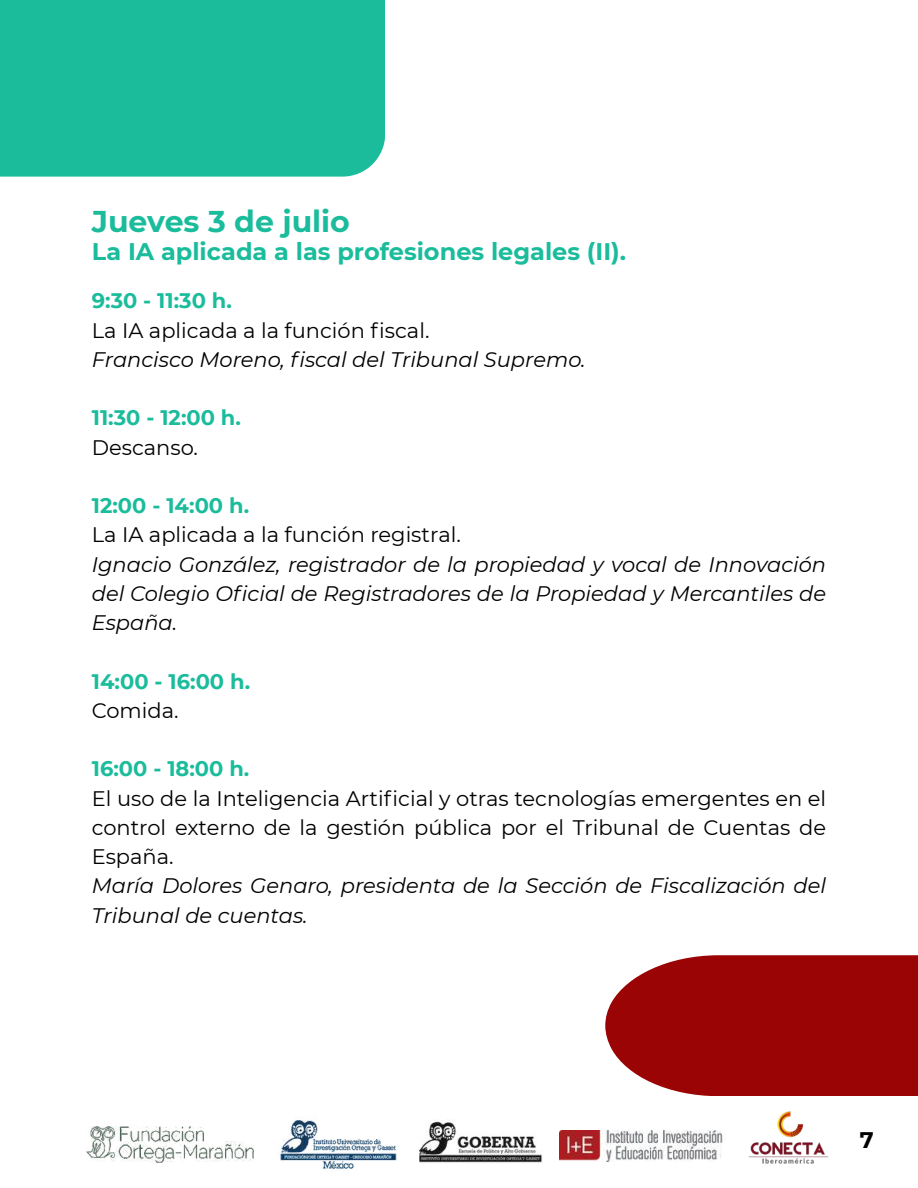
<style>
.page{position:relative;width:918px;height:1188px;background:#fff}
.page>*{position:absolute;margin:0;border:0;box-sizing:border-box;transform-origin:0 0}
.t1{font:700 30px "Montserrat";color:#1abc9c}
.t2{font:700 24px "Montserrat";color:#1abc9c}
.t3{font:700 22.5px "Montserrat";color:#000}
.t4{font:italic 21px/29.2px "Montserrat";color:#000;text-align:justify}
.t5{font:21px/29.2px "Montserrat";color:#000;text-align:justify}
.t6{font:700 21px "Montserrat";color:#1abc9c}
</style>
<div class="page">
<div style="left:0;top:0;width:385px;height:177px;background:#1abc9c"></div>
<svg style="left:605px;top:955px;width:313px;height:141px;background:#a21717"></svg>
<img style="left:280px;top:1120px;width:117px;height:49px">
<img style="left:748px;top:1111px;width:81px;height:53px">
<img style="left:419px;top:1120px;width:124px;height:43px">
<img style="left:86px;top:1126px;width:167px;height:36px">
<img style="left:560px;top:1131px;width:163px;height:31px">
<h1 class="t1" style="left:92px;top:203px;width:260px">Jueves 3 de julio</h1>
<p class="t2" style="left:92px;top:237px;width:536px">La IA aplicada a las profesiones legales (II).</p>
<p class="t6" style="left:92px;top:288px;width:142px">9:30 - 11:30 h.</p>
<p class="t5" style="left:92px;top:315px;width:339px">La IA aplicada a la función fiscal.</p>
<p class="t4" style="left:92px;top:345px;width:495px">Francisco Moreno, fiscal del Tribunal Supremo.</p>
<p class="t6" style="left:92px;top:405px;width:151px">11:30 - 12:00 h.</p>
<p class="t5" style="left:92px;top:432px;width:108px">Descanso.</p>
<p class="t6" style="left:92px;top:493px;width:159px">12:00 - 14:00 h.</p>
<p class="t5" style="left:92px;top:520px;width:371px">La IA aplicada a la función registral.</p>
<p class="t4" style="left:92px;top:549px;width:736px">Ignacio González, registrador de la propiedad y vocal de Innovación del Colegio Oficial de Registradores de la Propiedad y Mercantiles de España.</p>
<p class="t6" style="left:92px;top:668px;width:160px">14:00 - 16:00 h.</p>
<p class="t5" style="left:92px;top:696px;width:88px">Comida.</p>
<p class="t6" style="left:92px;top:756px;width:159px">16:00 - 18:00 h.</p>
<p class="t5" style="left:92px;top:783px;width:736px">El uso de la Inteligencia Artificial y otras tecnologías emergentes en el control externo de la gestión pública por el Tribunal de Cuentas de España.</p>
<p class="t4" style="left:92px;top:871px;width:736px">María Dolores Genaro, presidenta de la Sección de Fiscalización del<br>Tribunal de cuentas.</p>
<p class="t3" style="left:860px;top:1126px;width:15px">7</p>
</div>
